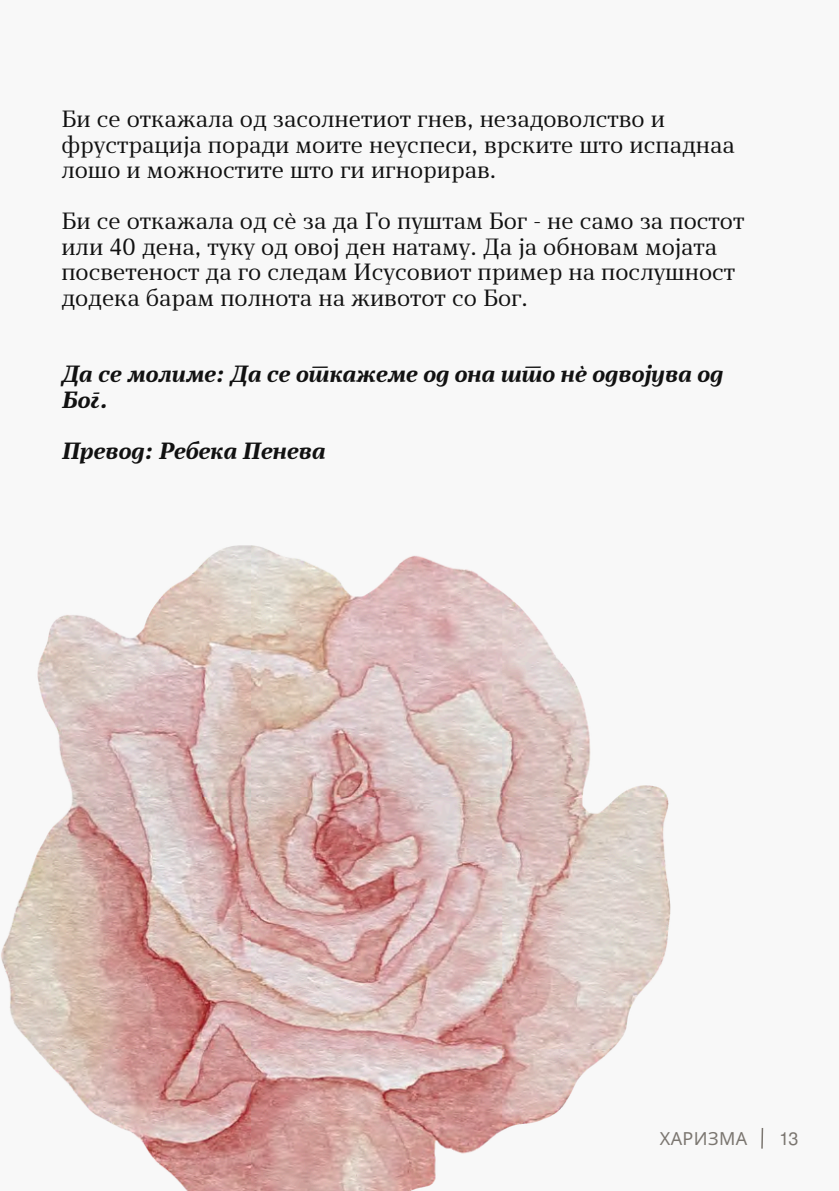
<style>
.page{position:relative;width:839px;height:1191px;background:#fff}
.page>*{position:absolute;margin:0;border:0;box-sizing:border-box;transform-origin:0 0}
.t1{font:22px/25.6px "Skola Serif";color:#111}
.t2{font:900 22px/25.6px "Skola Serif It";color:#111}
.t3{font:18px "Noto Sans";letter-spacing:.02em;color:#7b7670}
.t4{font:18px "Mukti";color:#7b7670}
</style>
<div class="page">
<div style="left:0;top:0;width:838px;height:1191px;background:#f8f8f8"></div>
<hr style="left:761px;top:1128px;width:2px;height:21px;background:#7b7670">
<img style="left:1px;top:546px;width:669px;height:645px">
<h1 class="t1" style="left:61px;top:109px;width:675px">Би се откажала од засолнетиот гнев, незадоволство и фрустрација поради моите неуспеси, врските што испаднаа лошо и можностите што ги игнорирав.</h1>
<h1 class="t1" style="left:61px;top:211px;width:684px">Би се откажала од сѐ за да Го пуштам Бог - не само за постот или 40 дена, туку од овој ден натаму. Да ја обновам мојата посветеност да го следам Исусовиот пример на послушност додека барам полнота на животот со Бог.</h1>
<p class="t2" style="left:61px;top:364px;width:663px">Да се молиме: Да се откажеме од она што нѐ одвојува од<br>Бог.</p>
<p class="t2" style="left:61px;top:441px;width:265px">Превод: Ребека Пенева</p>
<h2 class="t3" style="left:659px;top:1126px;width:89px">ХАРИЗМА</h2>
<h2 class="t4" style="left:779px;top:1126px;width:20px">13</h2>
</div>
